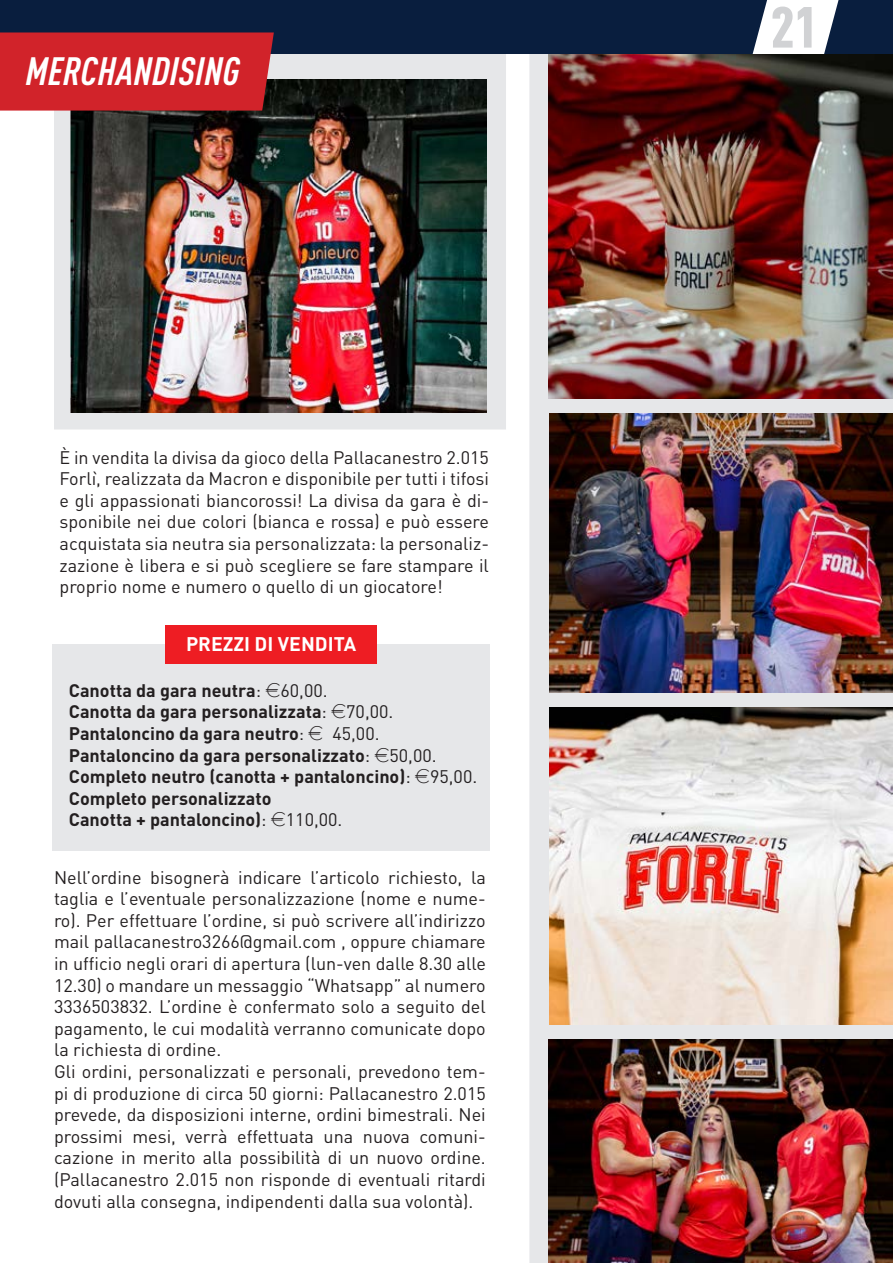
<style>
.page{position:relative;width:893px;height:1263px;background:#fff}
.page>*{position:absolute;margin:0;border:0;box-sizing:border-box;transform-origin:0 0}
.t1{font:900 condensed 57px "DIN Pro";color:#d1d2d4}
.t2{font:italic 700 condensed 39px "DIN Pro";letter-spacing:.01em;color:#fff}
.t3{font:700 19.5px "DIN Pro";color:#fff}
.t4{font:18px/21.6px "DIN";color:#231f20;text-align:justify}
.t5{font:700 18px/21.6px "DIN Pro";color:#231f20}
.s1{font-family:"DIN";font-weight:400}
.s2{font-family:"Eurofont";font-weight:400}
</style>
<div class="page">
<div style="left:62px;top:49px;width:436px;height:372px;background:#e6e7e9"></div>
<img style="left:71px;top:80px;width:416px;height:332px">
<div style="left:54px;top:40px;width:452px;height:389px;border:16px solid #e6e7e9"></div>
<svg style="left:529px;top:54px;width:364px;height:1209px;background:#dfdedf"></svg>
<img style="left:549px;top:54px;width:344px;height:344px">
<img style="left:550px;top:414px;width:343px;height:278px">
<div style="left:0;top:0;width:893px;height:54px;background:#091e3e"></div>
<svg style="left:753px;top:0;width:85px;height:54px"></svg>
<div style="left:0;top:32px;width:274px;height:79px;background:#d1232a"></div>
<img style="left:550px;top:708px;width:343px;height:316px">
<div style="left:52px;top:644px;width:438px;height:206px;background:#e6e7e9"></div>
<div style="left:165px;top:625px;width:212px;height:38px;background:#ee1d23"></div>
<img style="left:549px;top:1040px;width:344px;height:223px">
<h2 class="t2" style="left:26px;top:42px;width:215px">MERCHANDISING</h2>
<p class="t4" style="left:60px;top:446px;width:431px">È in vendita la divisa da gioco della Pallacanestro 2.015<br>Forlì, realizzata da Macron e disponibile per tutti i tifosi e gli appassionati biancorossi! La divisa da gara è di&shy;sponibile nei due colori (bianca e rossa) e può essere acquistata sia neutra sia personalizzata: la personaliz&shy;zazione è libera e si può scegliere se fare stampare il proprio nome e numero o quello di un giocatore!</p>
<p class="t3" style="left:186px;top:631px;width:172px">PREZZI DI VENDITA</p>
<p class="t5" style="left:69px;top:679px;width:410px">Canotta da gara neutra<span class="s1">:</span> <span class="s2">E</span><span class="s1">60,00.<br></span>Canotta da gara personalizzata<span class="s1">:</span> <span class="s2">E</span><span class="s1">70,00.<br></span>Pantaloncino da gara neutro<span class="s1">:</span> <span class="s2">E</span> <span class="s1">45,00.<br></span>Pantaloncino da gara personalizzato<span class="s1">:</span> <span class="s2">E</span><span class="s1">50,00.<br></span>Completo neutro (canotta + pantaloncino)<span class="s1">:</span> <span class="s2">E</span><span class="s1">95,00.<br></span>Completo personalizzato<br>Canotta + pantaloncino)<span class="s1">:</span> <span class="s2">E</span><span class="s1">110,00.</span></p>
<p class="t4" style="left:54px;top:866px;width:433px;text-align:left">Nell’ordine bisognerà indicare l’articolo richiesto, la taglia e l’eventuale personalizzazione (nome e nume&shy;ro). Per effettuare l’ordine, si può scrivere all’indirizzo mail pallacanestro3266@gmail.com , oppure chiamare in ufficio negli orari di apertura (lun-ven dalle 8.30 alle 12.30) o mandare un messaggio “Whatsapp” al numero 3336503832. L’ordine è confermato solo a seguito del pagamento, le cui modalità verranno comunicate dopo la richiesta di ordine.<br>Gli ordini, personalizzati e personali, prevedono tem&shy;pi di produzione di circa 50 giorni: Pallacanestro 2.015 prevede, da disposizioni interne, ordini bimestrali. Nei prossimi mesi, verrà effettuata una nuova comuni&shy;cazione in merito alla possibilità di un nuovo ordine. (Pallacanestro 2.015 non risponde di eventuali ritardi dovuti alla consegna, indipendenti dalla sua volontà).</p>
<h1 class="t1" style="left:769px;top:-15px;width:49px">21</h1>
</div>
